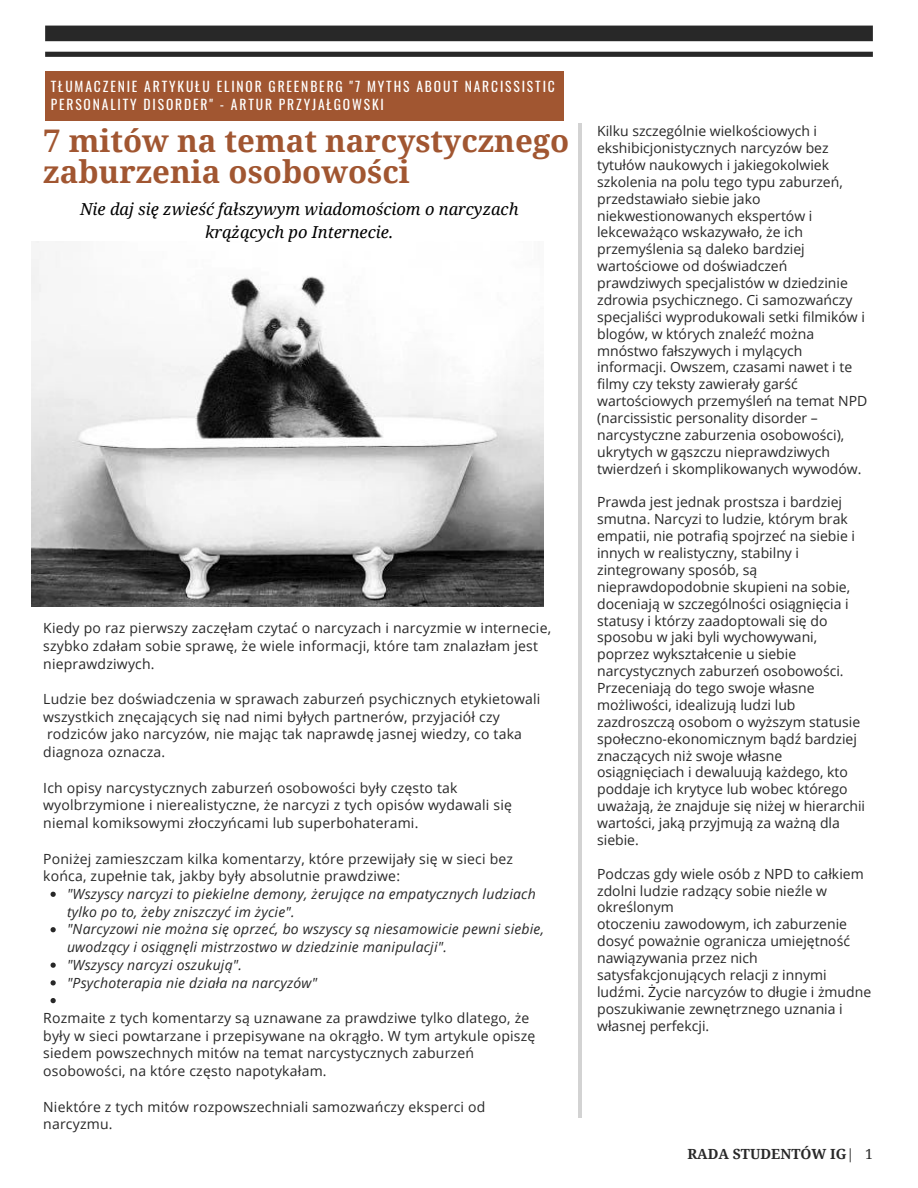
<style>
.page{position:relative;width:918px;height:1188px;background:#fff}
.page>*{position:absolute;margin:0;border:0;box-sizing:border-box;transform-origin:0 0}
.t1{font:700 31.2px/31.5px "Droid Serif";color:#a15631}
.t2{font:italic 16.5px/22.5px "Droid Serif";color:#000;text-align:center}
.t3{font:13.95px/16.8px "Open Sans";color:#282828}
.t4{font:italic 13.95px/17.7px "Open Sans";letter-spacing:.015em;color:#282828}
.t5{font:700 13.95px "Droid Serif";color:#282828}
.t6{font:13.5px/18px "Oswald";letter-spacing:.135em;color:#fff}
.s1{font-weight:400}
</style>
<div class="page">
<div style="left:45px;top:71px;width:519px;height:49px;background:#a15631"></div>
<svg style="left:51px;top:892px;width:5px;height:5px"></svg>
<svg style="left:51px;top:927px;width:5px;height:5px"></svg>
<svg style="left:51px;top:963px;width:5px;height:5px"></svg>
<svg style="left:51px;top:980px;width:5px;height:5px"></svg>
<svg style="left:51px;top:998px;width:5px;height:5px"></svg>
<hr style="left:579px;top:123px;width:3px;height:995px;background:#d3d3d3">
<img style="left:31px;top:242px;width:512px;height:364px">
<svg style="left:45px;top:26px;width:828px;height:31px"></svg>
<p class="t6" style="left:51px;top:77px;width:506px">TŁUMACZENIE ARTYKUŁU ELINOR GREENBERG "7 MYTHS ABOUT NARCISSISTIC<br>PERSONALITY DISORDER" - ARTUR PRZYJAŁGOWSKI</p>
<p class="t1" style="left:43px;top:125px;width:528px">7 mitów na temat narcystycznego zaburzenia osobowości</p>
<p class="t3" style="left:597px;top:122px;width:272px">Kilku szczególnie wielkościowych i ekshibicjonistycznych narcyzów bez tytułów naukowych i jakiegokolwiek szkolenia na polu tego typu zaburzeń, przedstawiało siebie jako niekwestionowanych ekspertów i lekceważąco wskazywało, że ich przemyślenia są daleko bardziej wartościowe od doświadczeń prawdziwych specjalistów w dziedzinie zdrowia psychicznego. Ci samozwańczy specjaliści wyprodukowali setki filmików i blogów, w których znaleźć można mnóstwo fałszywych i mylących informacji. Owszem, czasami nawet i te filmy czy teksty zawierały garść wartościowych przemyśleń na temat NPD (narcissistic personality disorder – narcystyczne zaburzenia osobowości), ukrytych w gąszczu nieprawdziwych twierdzeń i skomplikowanych wywodów.</p>
<p class="t3" style="left:597px;top:494px;width:270px">Prawda jest jednak prostsza i bardziej smutna. Narcyzi to ludzie, którym brak empatii, nie potrafią spojrzeć na siebie i innych w realistyczny, stabilny i zintegrowany sposób, są nieprawdopodobnie skupieni na sobie, doceniają w szczególności osiągnięcia i statusy i którzy zaadoptowali się do sposobu w jaki byli wychowywani, poprzez wykształcenie u siebie narcystycznych zaburzeń osobowości.<br>Przeceniają do tego swoje własne możliwości, idealizują ludzi lub zazdroszczą osobom o wyższym statusie społeczno-ekonomicznym bądź bardziej znaczących niż swoje własne osiągnięciach i dewaluują każdego, kto poddaje ich krytyce lub wobec którego uważają, że znajduje się niżej w hierarchii wartości, jaką przyjmują za ważną dla siebie.</p>
<p class="t3" style="left:597px;top:865px;width:268px">Podczas gdy wiele osób z NPD to całkiem zdolni ludzie radzący sobie nieźle w określonym</p>
<p class="t3" style="left:597px;top:915px;width:276px">otoczeniu zawodowym, ich zaburzenie dosyć poważnie ogranicza umiejętność nawiązywania przez nich satysfakcjonujących relacji z innymi ludźmi. Życie narcyzów to długie i żmudne poszukiwanie zewnętrznego uznania i własnej perfekcji.</p>
<p class="t2" style="left:80px;top:198px;width:440px">Nie daj się zwieść fałszywym wiadomościom o narcyzach krążących po Internecie.</p>
<p class="t3" style="left:43px;top:619px;width:509px;line-height:17.7px">Kiedy po raz pierwszy zaczęłam czytać o narcyzach i narcyzmie w internecie, szybko zdałam sobie sprawę, że wiele informacji, które tam znalazłam jest nieprawdziwych.</p>
<p class="t3" style="left:43px;top:690px;width:499px;line-height:17.7px">Ludzie bez doświadczenia w sprawach zaburzeń psychicznych etykietowali wszystkich znęcających się nad nimi byłych partnerów, przyjaciół czy rodziców jako narcyzów, nie mając tak naprawdę jasnej wiedzy, co taka diagnoza oznacza.</p>
<p class="t3" style="left:43px;top:778px;width:470px;line-height:17.7px">Ich opisy narcystycznych zaburzeń osobowości były często tak wyolbrzymione i nierealistyczne, że narcyzi z tych opisów wydawali się niemal komiksowymi złoczyńcami lub superbohaterami.</p>
<p class="t3" style="left:43px;top:849px;width:471px;line-height:17.7px">Poniżej zamieszczam kilka komentarzy, które przewijały się w sieci bez końca, zupełnie tak, jakby były absolutnie prawdziwe:</p>
<p class="t4" style="left:67px;top:885px;width:470px">"Wszyscy narcyzi to piekielne demony, żerujące na empatycznych ludziach tylko po to, żeby zniszczyć im życie".</p>
<p class="t4" style="left:67px;top:920px;width:479px">"Narcyzowi nie można się oprzeć, bo wszyscy są niesamowicie pewni siebie, uwodzący i osiągnęli mistrzostwo w dziedzinie manipulacji".</p>
<p class="t4" style="left:67px;top:956px;width:176px">"Wszyscy narcyzi oszukują".</p>
<p class="t4" style="left:67px;top:973px;width:252px">"Psychoterapia nie działa na narcyzów"</p>
<p class="t3" style="left:43px;top:1009px;width:494px;line-height:17.7px">Rozmaite z tych komentarzy są uznawane za prawdziwe tylko dlatego, że były w sieci powtarzane i przepisywane na okrągło. W tym artykule opiszę siedem powszechnych mitów na temat narcystycznych zaburzeń osobowości, na które często napotykałam.</p>
<p class="t3" style="left:43px;top:1097px;width:444px;line-height:17.7px">Niektóre z tych mitów rozpowszechniali samozwańczy eksperci od narcyzmu.</p>
<p class="t5" style="left:687px;top:1147px;width:187px">RADA STUDENTÓW IG<span class="s1">| 1</span></p>
</div>
